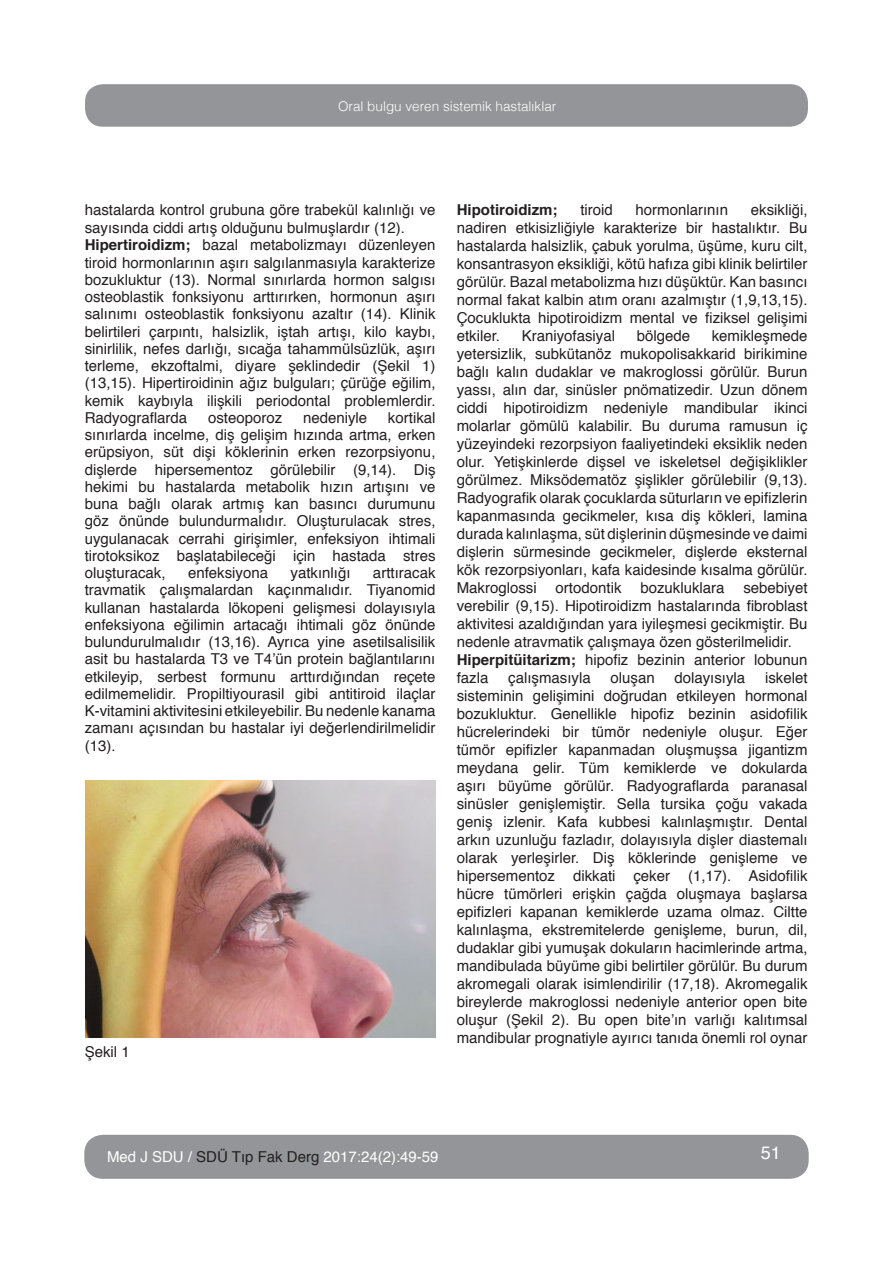
<style>
.page{position:relative;width:893px;height:1263px;background:#fff}
.page>*{position:absolute;margin:0;border:0;box-sizing:border-box;transform-origin:0 0}
.t1{font:18px "Helvetica";color:#fff}
.metin{font:15px/18px "Helvetica";color:#231f20;text-align:justify}
.alt_sol_band{font:15px "Helvetica";color:#fff}
.metin-2{font:700 15px "Helvetica";color:#231f20}
.üst_sağ_band{font:300 13.5px "Helvetica";color:#fff}
.s1{font-weight:700}
.s2{color:#231f20}
</style>
<div class="page">
<div style="left:85px;top:84px;width:723px;height:43px;background:#939598;border-radius:18px"></div>
<div style="left:85px;top:1135px;width:723px;height:43px;background:#939598;border-radius:18px"></div>
<div style="left:84px;top:1135px;width:725px;height:44px;border:2px solid #939598;border-radius:18px"></div>
<img style="left:85px;top:780px;width:351px;height:258px">
<p class="üst_sağ_band" style="left:338px;top:95px;width:220px">Oral bulgu veren sistemik hastalıklar</p>
<p class="metin" style="left:85px;top:201px;width:352px">hastalarda kontrol grubuna göre trabekül kalınlığı ve sayısında ciddi artış olduğunu bulmuşlardır (12).</p>
<p class="metin" style="left:85px;top:237px;width:352px;line-height:17.2px"><span class="s1">Hipertiroidizm;</span> bazal metabolizmayı düzenleyen tiroid hormonlarının aşırı salgılanmasıyla karakterize bozukluktur (13). Normal sınırlarda hormon salgısı osteoblastik fonksiyonu arttırırken, hormonun aşırı salınımı osteoblastik fonksiyonu azaltır (14). Klinik belirtileri çarpıntı, halsizlik, iştah artışı, kilo kaybı, sinirlilik, nefes darlığı, sıcağa tahammülsüzlük, aşırı terleme, ekzoftalmi, diyare şeklindedir (Şekil 1) (13,15). Hipertiroidinin ağız bulguları; çürüğe eğilim, kemik kaybıyla ilişkili periodontal problemlerdir.<br>Radyograflarda</p>
<p class="metin" style="left:208px;top:409px;width:76px">osteoporoz</p>
<p class="metin" style="left:303px;top:409px;width:66px">nedeniyle</p>
<p class="metin" style="left:85px;top:409px;width:352px;line-height:17.2px;text-indent:303px">kortikal sınırlarda incelme, diş gelişim hızında artma, erken erüpsiyon, süt dişi köklerinin erken rezorpsiyonu, dişlerde hipersementoz görülebilir (9,14). Diş hekimi bu hastalarda metabolik hızın artışını ve buna bağlı olarak artmış kan basıncı durumunu göz önünde bulundurmalıdır. Oluşturulacak stres, uygulanacak cerrahi girişimler, enfeksiyon ihtimali tirotoksikoz başlatabileceği için hastada stres oluşturacak,</p>
<p class="metin" style="left:188px;top:564px;width:82px">enfeksiyona</p>
<p class="metin" style="left:290px;top:564px;width:62px">yatkınlığı</p>
<p class="metin" style="left:85px;top:564px;width:352px;line-height:17.4px;text-indent:288px">arttıracak travmatik çalışmalardan kaçınmalıdır. Tiyanomid kullanan hastalarda lökopeni gelişmesi dolayısıyla enfeksiyona eğilimin artacağı ihtimali göz önünde bulundurulmalıdır (13,16). Ayrıca yine asetilsalisilik asit bu hastalarda T3 ve T4’ün protein bağlantılarını etkileyip, serbest formunu arttırdığından reçete edilmemelidir. Propiltiyourasil gibi antitiroid ilaçlar K-vitamini aktivitesini etkileyebilir. Bu nedenle kanama zamanı açısından bu hastalar iyi değerlendirilmelidir (13).</p>
<p class="metin" style="left:85px;top:1043px;width:47px">Şekil 1</p>
<p class="metin" style="left:457px;top:201px;width:352px;text-indent:294px">eksikliği, nadiren etkisizliğiyle karakterize bir hastalıktır. Bu hastalarda halsizlik, çabuk yorulma, üşüme, kuru cilt, konsantrasyon eksikliği, kötü hafıza gibi klinik belirtiler görülür. Bazal metabolizma hızı düşüktür. Kan basıncı normal fakat kalbin atım oranı azalmıştır (1,9,13,15).<br>Çocuklukta hipotiroidizm mental ve fiziksel gelişimi etkiler.</p>
<p class="metin-2" style="left:457px;top:198px;width:102px">Hipotiroidizm;</p>
<p class="metin" style="left:580px;top:201px;width:34px">tiroid</p>
<p class="metin" style="left:636px;top:201px;width:94px">hormonlarının</p>
<p class="metin" style="left:522px;top:327px;width:95px">Kraniyofasiyal</p>
<p class="metin" style="left:637px;top:327px;width:55px">bölgede</p>
<p class="metin" style="left:457px;top:327px;width:352px;text-indent:255px">kemikleşmede yetersizlik, subkütanöz mukopolisakkarid birikimine bağlı kalın dudaklar ve makroglossi görülür. Burun yassı, alın dar, sinüsler pnömatizedir. Uzun dönem ciddi hipotiroidizm nedeniyle mandibular ikinci molarlar gömülü kalabilir. Bu duruma ramusun iç yüzeyindeki rezorpsiyon faaliyetindeki eksiklik neden olur. Yetişkinlerde dişsel ve iskeletsel değişiklikler görülmez. Miksödematöz şişlikler görülebilir (9,13).<br>Radyografik olarak çocuklarda süturların ve epifizlerin kapanmasında gecikmeler, kısa diş kökleri, lamina durada kalınlaşma, süt dişlerinin düşmesinde ve daimi dişlerin sürmesinde gecikmeler, dişlerde eksternal kök rezorpsiyonları, kafa kaidesinde kısalma görülür.<br>Makroglossi</p>
<p class="metin" style="left:457px;top:579px;width:352px;text-indent:287px">sebebiyet verebilir (9,15). Hipotiroidizm hastalarında fibroblast aktivitesi azaldığından yara iyileşmesi gecikmiştir. Bu nedenle atravmatik çalışmaya özen gösterilmelidir.</p>
<p class="metin" style="left:457px;top:651px;width:352px"><span class="s1">Hiperpitüitarizm;</span> hipofiz bezinin anterior lobunun fazla</p>
<p class="metin" style="left:556px;top:579px;width:67px">ortodontik</p>
<p class="metin" style="left:640px;top:579px;width:86px">bozukluklara</p>
<p class="metin" style="left:508px;top:669px;width:84px">çalışmasıyla</p>
<p class="metin" style="left:610px;top:669px;width:46px">oluşan</p>
<p class="metin" style="left:674px;top:669px;width:72px">dolayısıyla</p>
<p class="metin" style="left:457px;top:669px;width:352px;text-indent:308px">iskelet sisteminin gelişimini doğrudan etkileyen hormonal bozukluktur. Genellikle hipofiz bezinin asidofilik hücrelerindeki bir tümör nedeniyle oluşur. Eğer tümör epifizler kapanmadan oluşmuşsa jigantizm meydana gelir. Tüm kemiklerde ve dokularda aşırı büyüme görülür. Radyograflarda paranasal sinüsler genişlemiştir. Sella tursika çoğu vakada geniş izlenir. Kafa kubbesi kalınlaşmıştır. Dental arkın uzunluğu fazladır, dolayısıyla dişler diastemalı olarak yerleşirler. Diş köklerinde genişleme ve hipersementoz dikkati çeker (1,17). Asidofilik hücre tümörleri erişkin çağda oluşmaya başlarsa epifizleri kapanan kemiklerde uzama olmaz. Ciltte kalınlaşma, ekstremitelerde genişleme, burun, dil, dudaklar gibi yumuşak dokuların hacimlerinde artma, mandibulada büyüme gibi belirtiler görülür. Bu durum akromegali olarak isimlendirilir (17,18). Akromegalik bireylerde makroglossi nedeniyle anterior open bite oluşur (Şekil 2). Bu open bite’ın varlığı kalıtımsal mandibular prognatiyle ayırıcı tanıda önemli rol oynar</p>
<p class="alt_sol_band" style="left:107px;top:1145px;width:333px">Med J SDU / <span class="s2">SDÜ Tıp Fak Derg</span> 2017:24(2):49-59</p>
<p class="t1" style="left:761px;top:1139px;width:22px">51</p>
</div>
